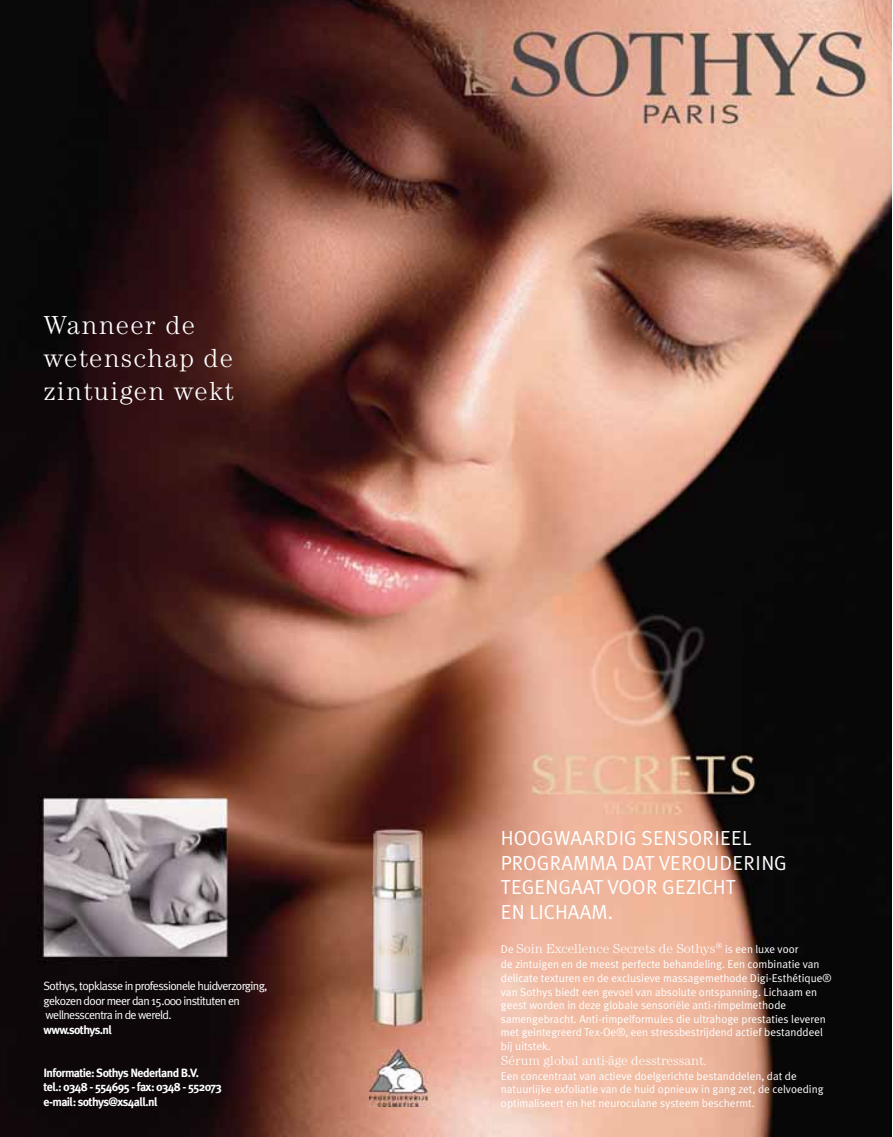
<style>
.page{position:relative;width:893px;height:1137px;background:#fff}
.page>*{position:absolute;margin:0;border:0;box-sizing:border-box;transform-origin:0 0}
.t1{font:26.95px/32.7px "Century ITC Light+KEOHYO";letter-spacing:.05em;color:#fff}
.t2{font:20.3px/24.3px "Meta Plus Normal Roman+NFPWDX";letter-spacing:.005em;color:#fff}
.t3{font:13.47px "Century ITC Light+KEOHYO";color:#fff}
.t4{font:12.08px/14.3px "Meta Plus Normal Roman+NFPWDX";letter-spacing:-.05em;color:#fff}
.t5{font:12.08px/14.3px "Meta Plus Bold Roman+XRQXUB";letter-spacing:-.05em;color:#fff}
.t6{font:11.2px/13.5px "Meta Plus Normal Roman+NFPWDX";color:#fff}
.s1{font-family:"Meta Plus Normal Roman+NFPWDX";font-size:11.2px}
</style>
<div class="page">
<img style="left:0;top:0;width:892px;height:1136px">
<img style="left:553px;top:596px;width:188px;height:155px">
<img style="left:370px;top:1049px;width:57px;height:57px">
<h1 class="t1" style="left:43px;top:310px;width:192px">Wanneer de wetenschap de zintuigen wekt</h1>
<p class="t4" style="left:43px;top:979px;width:225px">Sothys, topklasse in professionele huidverzorging, gekozen door meer dan 15.000 instituten en wellnesscentra in de wereld.</p>
<p class="t5" style="left:43px;top:1022px;width:70px">www.sothys.nl</p>
<p class="t5" style="left:43px;top:1065px;width:180px">Informatie: Sothys Nederland B.V.<br>tel.: 0348 - 554695 - fax: 0348 - 552073 e-mail: sothys@xs4all.nl</p>
<h2 class="t2" style="left:501px;top:827px;width:287px">HOOGWAARDIG SENSORIEEL<br>PROGRAMMA DAT VEROUDERING<br>TEGENGAAT VOOR GEZICHT<br>EN LICHAAM.</h2>
<p class="t3" style="left:501px;top:943px;width:299px"><span class="s1">De</span> Soin Excellence Secrets de Sothys® <span class="s1">is een luxe voor</span></p>
<p class="t6" style="left:501px;top:958px;width:332px">de zintuigen en de meest perfecte behandeling. Een combinatie van delicate texturen en de exclusieve massagemethode Digi-Esthétique® van Sothys biedt een gevoel van absolute ontspanning. Lichaam en geest worden in deze globale sensoriële anti-rimpelmethode samengebracht. Anti-rimpelformules die ultrahoge prestaties leveren met geintegreerd Tex-Oe®, een stressbestrijdend actief bestanddeel bij uitstek.</p>
<p class="t3" style="left:501px;top:1054px;width:207px">Sérum global anti-âge desstressant.</p>
<p class="t6" style="left:501px;top:1069px;width:324px">Een concentraat van actieve doelgerichte bestanddelen, dat de natuurlijke exfoliatie van de huid opnieuw in gang zet, de celvoeding optimaliseert en het neuroculane systeem beschermt.</p>
</div>
